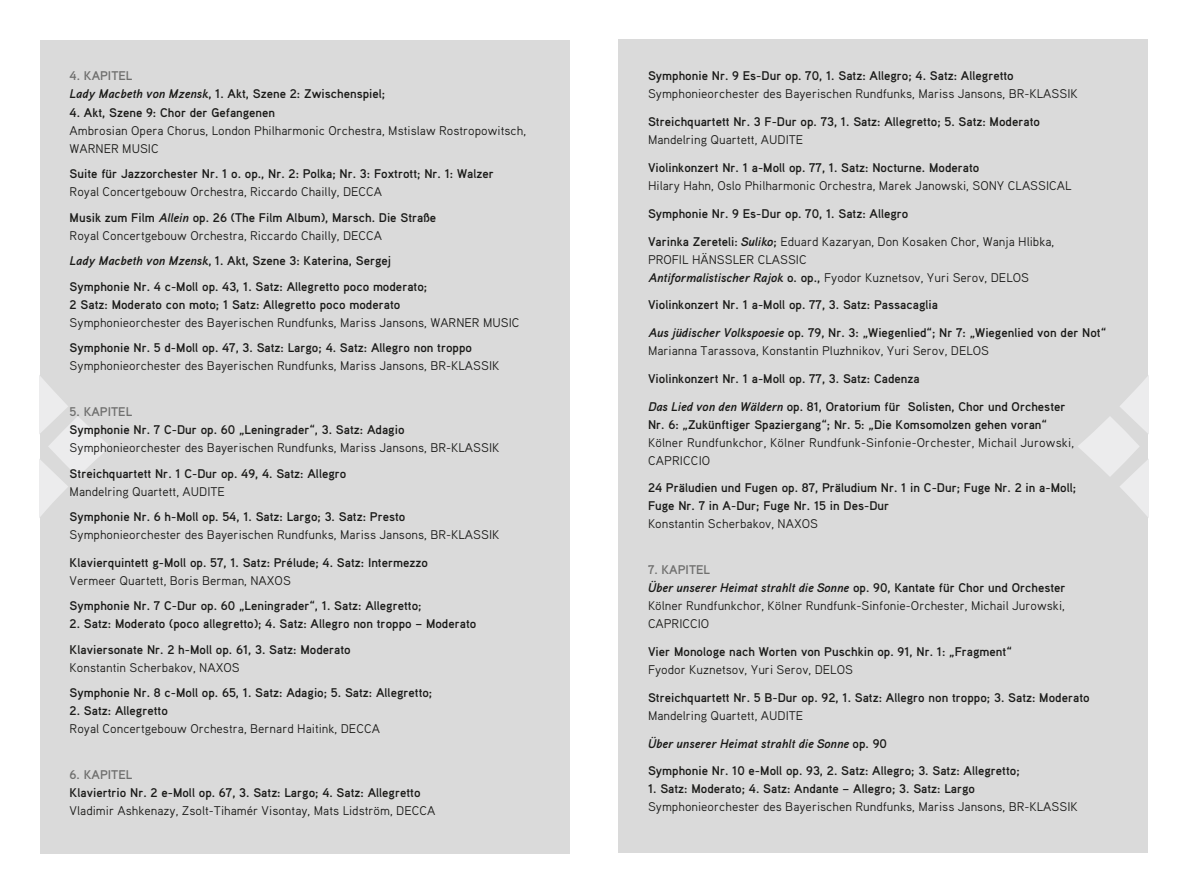
<style>
.page{position:relative;width:1188px;height:893px;background:#fff}
.page>*{position:absolute;margin:0;border:0;box-sizing:border-box;transform-origin:0 0}
.t1{font:700 12.6px/18px "Aaux Pro";color:#1a1a18}
.t2{font:12.6px/18px "Aaux Pro";color:#1a1a18}
.t3{font:italic 700 12.6px "Aaux Pro";color:#1a1a18}
.t4{font:700 12.6px "Aaux Pro";color:#6f6f6e}
.s1{color:#6f6f6e}
.s2{font-style:italic}
.s3{font-weight:700}
.s4{font-weight:700;font-style:italic}
.s5{font-weight:400}
.s6{font-weight:700;color:#6f6f6e}
.s7{font-style:normal}
</style>
<div class="page">
<div style="left:40px;top:40px;width:529px;height:813px;background:#dadada"></div>
<svg style="left:40px;top:376px;width:70px;height:141px"></svg>
<div style="left:619px;top:40px;width:529px;height:813px;background:#dadada"></div>
<svg style="left:1078px;top:376px;width:70px;height:141px"></svg>
<p class="t1" style="left:70px;top:67px;width:317px"><span class="s1">4. KAPITEL<br></span><span class="s2">Lady Macbeth von Mzensk</span>, 1. Akt, Szene 2: Zwischenspiel;</p>
<p class="t1" style="left:70px;top:103px;width:207px">4. Akt, Szene 9: Chor der Gefangenen</p>
<p class="t2" style="left:70px;top:121px;width:458px">Ambrosian Opera Chorus, London Philharmonic Orchestra, Mstislaw Rostropowitsch,<br>WARNER MUSIC</p>
<p class="t1" style="left:70px;top:164px;width:426px">Suite für Jazzorchester Nr. 1 o. op., Nr. 2: Polka; Nr. 3: Foxtrott; Nr. 1: Walzer</p>
<p class="t2" style="left:70px;top:178px;width:368px;line-height:25.5px">Royal Concertgebouw Orchestra, Riccardo Chailly, DECCA<br><span class="s3">Musik zum Film</span> <span class="s4">Allein</span> <span class="s3">op. 26 (The Film Album), Marsch. Die Straße</span></p>
<p class="t1" style="left:70px;top:222px;width:359px;line-height:25.5px"><span class="s5">Royal Concertgebouw Orchestra, Riccardo Chailly, DECCA<br></span><span class="s2">Lady Macbeth von Mzensk</span>, 1. Akt, Szene 3: Katerina, Sergej<br>Symphonie Nr. 4 c-Moll op. 43, 1. Satz: Allegretto poco moderato;</p>
<p class="t1" style="left:70px;top:295px;width:332px">2 Satz: Moderato con moto; 1 Satz: Allegretto poco moderato</p>
<p class="t2" style="left:70px;top:313px;width:451px">Symphonieorchester des Bayerischen Rundfunks, Mariss Jansons, WARNER MUSIC</p>
<p class="t1" style="left:70px;top:338px;width:404px">Symphonie Nr. 5 d-Moll op. 47, 3. Satz: Largo; 4. Satz: Allegro non troppo</p>
<p class="t2" style="left:70px;top:356px;width:431px">Symphonieorchester des Bayerischen Rundfunks, Mariss Jansons, BR-KLASSIK</p>
<p class="t4" style="left:70px;top:403px;width:64px">5. KAPITEL</p>
<p class="t1" style="left:70px;top:420px;width:336px">Symphonie Nr. 7 C-Dur op. 60 „Leningrader“, 3. Satz: Adagio</p>
<p class="t2" style="left:70px;top:438px;width:431px">Symphonieorchester des Bayerischen Rundfunks, Mariss Jansons, BR-KLASSIK</p>
<p class="t1" style="left:70px;top:464px;width:278px">Streichquartett Nr. 1 C-Dur op. 49, 4. Satz: Allegro</p>
<p class="t2" style="left:70px;top:481px;width:157px">Mandelring Quartett, AUDITE</p>
<p class="t1" style="left:70px;top:507px;width:337px">Symphonie Nr. 6 h-Moll op. 54, 1. Satz: Largo; 3. Satz: Presto</p>
<p class="t2" style="left:70px;top:525px;width:431px">Symphonieorchester des Bayerischen Rundfunks, Mariss Jansons, BR-KLASSIK</p>
<p class="t1" style="left:70px;top:553px;width:360px">Klavierquintett g-Moll op. 57, 1. Satz: Prélude; 4. Satz: Intermezzo</p>
<p class="t2" style="left:70px;top:571px;width:223px">Vermeer Quartett, Boris Berman, NAXOS</p>
<p class="t1" style="left:70px;top:596px;width:353px">Symphonie Nr. 7 C-Dur op. 60 „Leningrader“, 1. Satz: Allegretto;</p>
<p class="t1" style="left:70px;top:611px;width:408px;line-height:25.5px">2. Satz: Moderato (poco allegretto); 4. Satz: Allegro non troppo – Moderato<br>Klaviersonate Nr. 2 h-Moll op. 61, 3. Satz: Moderato</p>
<p class="t2" style="left:70px;top:658px;width:172px">Konstantin Scherbakov, NAXOS</p>
<p class="t1" style="left:70px;top:683px;width:364px">Symphonie Nr. 8 c-Moll op. 65, 1. Satz: Adagio; 5. Satz: Allegretto;</p>
<p class="t1" style="left:70px;top:701px;width:100px">2. Satz: Allegretto</p>
<p class="t2" style="left:70px;top:719px;width:312px">Royal Concertgebouw Orchestra, Bernard Haitink, DECCA</p>
<p class="t4" style="left:70px;top:766px;width:64px">6. KAPITEL</p>
<p class="t1" style="left:70px;top:783px;width:352px">Klaviertrio Nr. 2 e-Moll op. 67, 3. Satz: Largo; 4. Satz: Allegretto</p>
<p class="t2" style="left:70px;top:801px;width:367px">Vladimir Ashkenazy, Zsolt-Tihamér Visontay, Mats Lidström, DECCA</p>
<p class="t1" style="left:648px;top:67px;width:367px">Symphonie Nr. 9 Es-Dur op. 70, 1. Satz: Allegro; 4. Satz: Allegretto</p>
<p class="t2" style="left:648px;top:85px;width:431px">Symphonieorchester des Bayerischen Rundfunks, Mariss Jansons, BR-KLASSIK</p>
<p class="t1" style="left:648px;top:112px;width:393px">Streichquartett Nr. 3 F-Dur op. 73, 1. Satz: Allegretto; 5. Satz: Moderato</p>
<p class="t2" style="left:648px;top:130px;width:157px">Mandelring Quartett, AUDITE</p>
<p class="t1" style="left:648px;top:158px;width:333px">Violinkonzert Nr. 1 a-Moll op. 77, 1. Satz: Nocturne. Moderato</p>
<p class="t2" style="left:648px;top:176px;width:425px">Hilary Hahn, Oslo Philharmonic Orchestra, Marek Janowski, SONY CLASSICAL</p>
<p class="t1" style="left:648px;top:204px;width:262px">Symphonie Nr. 9 Es-Dur op. 70, 1. Satz: Allegro</p>
<p class="t2" style="left:648px;top:232px;width:408px"><span class="s3">Varinka Zereteli:</span> <span class="s4">Suliko</span><span class="s3">;</span> Eduard Kazaryan, Don Kosaken Chor, Wanja Hlibka,<br>PROFIL HÄNSSLER CLASSIC<br><span class="s4">Antiformalistischer Rajok</span> <span class="s3">o. op.,</span> Fyodor Kuznetsov, Yuri Serov, DELOS</p>
<p class="t1" style="left:648px;top:295px;width:292px">Violinkonzert Nr. 1 a-Moll op. 77, 3. Satz: Passacaglia</p>
<p class="t2" style="left:648px;top:323px;width:460px"><span class="s4">Aus jüdischer Volkspoesie</span> <span class="s3">op. 79, Nr. 3: „Wiegenlied“; Nr 7: „Wiegenlied von der Not“<br></span>Marianna Tarassova, Konstantin Pluzhnikov, Yuri Serov, DELOS</p>
<p class="t1" style="left:648px;top:369px;width:273px">Violinkonzert Nr. 1 a-Moll op. 77, 3. Satz: Cadenza</p>
<p class="t1" style="left:648px;top:397px;width:419px"><span class="s2">Das Lied von den Wäldern</span> op. 81, Oratorium für Solisten, Chor und Orchester<br>Nr. 6: „Zukünftiger Spaziergang“; Nr. 5: „Die Komsomolzen gehen voran“</p>
<p class="t2" style="left:648px;top:433px;width:428px">Kölner Rundfunkchor, Kölner Rundfunk-Sinfonie-Orchester, Michail Jurowski,<br>CAPRICCIO</p>
<p class="t1" style="left:648px;top:478px;width:430px">24 Präludien und Fugen op. 87, Präludium Nr. 1 in C-Dur; Fuge Nr. 2 in a-Moll;<br>Fuge Nr. 7 in A-Dur; Fuge Nr. 15 in Des-Dur</p>
<p class="t2" style="left:648px;top:514px;width:172px">Konstantin Scherbakov, NAXOS</p>
<p class="t2" style="left:648px;top:560px;width:419px"><span class="s6">7. KAPITEL<br></span><span class="s4">Über unserer Heimat strahlt die Sonne</span> <span class="s3">op. 90, Kantate für Chor und Orchester </span>Kölner Rundfunkchor, Kölner Rundfunk-Sinfonie-Orchester, Michail Jurowski, CAPRICCIO</p>
<p class="t1" style="left:648px;top:642px;width:365px">Vier Monologe nach Worten von Puschkin op. 91, Nr. 1: „Fragment“</p>
<p class="t2" style="left:648px;top:660px;width:207px">Fyodor Kuznetsov, Yuri Serov, DELOS</p>
<p class="t1" style="left:648px;top:688px;width:443px">Streichquartett Nr. 5 B-Dur op. 92, 1. Satz: Allegro non troppo; 3. Satz: Moderato</p>
<p class="t2" style="left:648px;top:706px;width:157px">Mandelring Quartett, AUDITE</p>
<p class="t3" style="left:648px;top:735px;width:240px">Über unserer Heimat strahlt die Sonne <span class="s7">op. 90</span></p>
<p class="t1" style="left:648px;top:761px;width:373px">Symphonie Nr. 10 e-Moll op. 93, 2. Satz: Allegro; 3. Satz: Allegretto;</p>
<p class="t1" style="left:648px;top:779px;width:329px">1. Satz: Moderato; 4. Satz: Andante – Allegro; 3. Satz: Largo</p>
<p class="t2" style="left:648px;top:797px;width:431px">Symphonieorchester des Bayerischen Rundfunks, Mariss Jansons, BR-KLASSIK</p>
</div>
